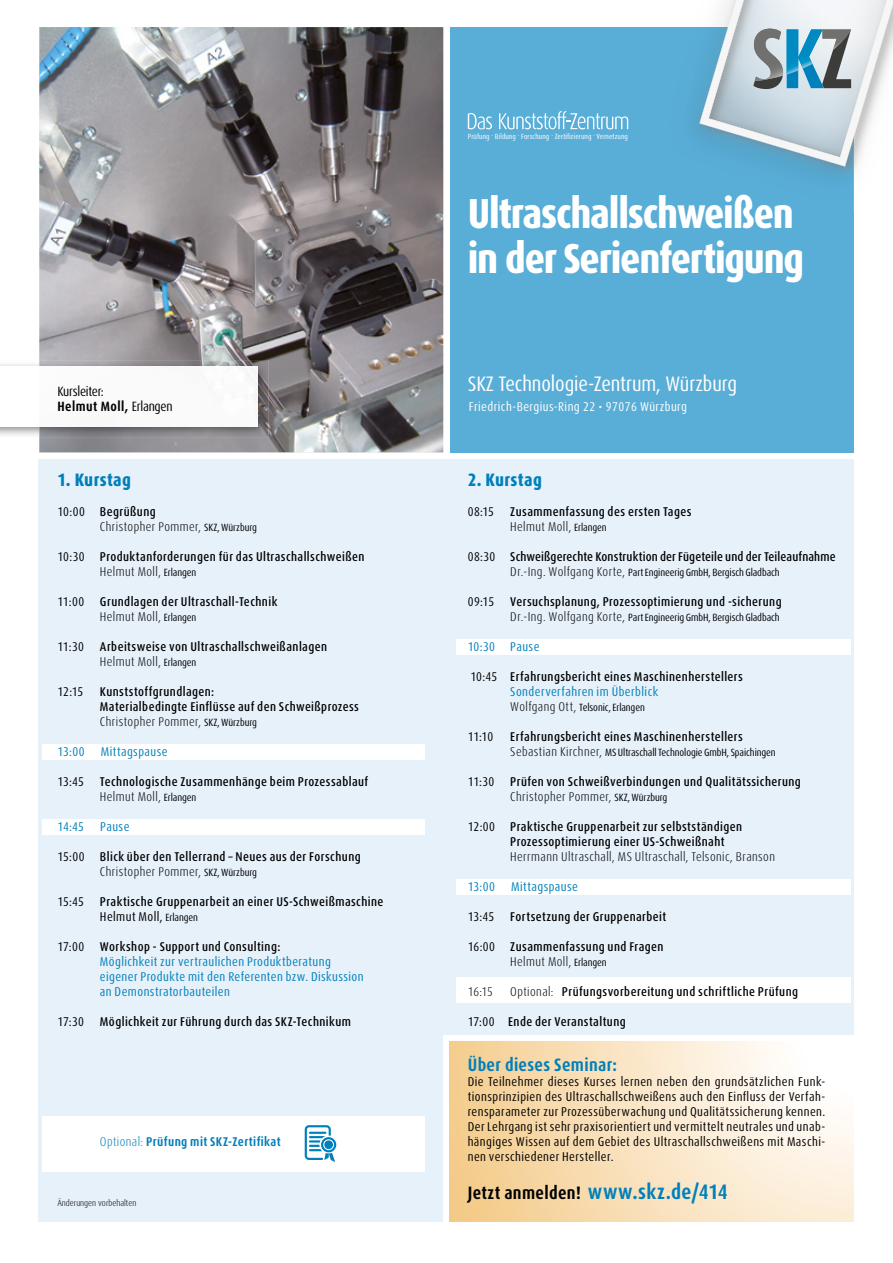
<style>
.page{position:relative;width:893px;height:1263px;background:#fff}
.page>*{position:absolute;margin:0;border:0;box-sizing:border-box;transform-origin:0 0}
.t1{font:800 condensed 42px/45px "Dax Pro";letter-spacing:-.03em;color:#fff}
.t2{font:condensed 21px "Dax Pro";letter-spacing:-.005em;color:#fff}
.t3{font:700 condensed 18px "Dax Pro";letter-spacing:.02em;color:#000}
.t4{font:800 condensed 18px "Dax Pro";letter-spacing:.02em;color:#0080bb}
.t5{font:700 condensed 18px "Dax Pro";letter-spacing:.02em;color:#0080bb}
.t6{font:condensed 13.5px/15px "Dax Pro";letter-spacing:-.02em;color:#000}
.t7{font:500 condensed 12.75px/15px "Dax Pro";letter-spacing:.035em;color:#000}
.t8{font:condensed 12.75px/15px "Dax Pro";letter-spacing:.03em;color:#000;text-align:justify}
.t9{font:condensed 12.75px/15px "Dax Pro";letter-spacing:.035em;color:#0080bb}
.t10{font:300 condensed 12.75px/15px "Dax Pro";letter-spacing:.035em;color:#000}
.t11{font:500 condensed 12.75px "Dax Pro";letter-spacing:.01em;color:#000}
.t12{font:condensed 12.75px "Dax Pro";letter-spacing:.035em;color:#fff}
.t13{font:700 condensed 12.75px "Dax Pro";letter-spacing:.03em;color:#0080bb}
.t14{font:condensed 10.5px "Dax Pro";letter-spacing:-.01em;color:#000}
.t15{font:300 condensed 9px "Dax Pro";color:#000}
.t16{font:condensed 7.5px "Dax Pro";letter-spacing:.01em;color:#fff}
.s1{font-weight:700}
.s2{font-weight:400}
.s3{font-weight:500}
.s4{font-weight:400;font-size:10.5px}
.s5{font-weight:300}
.s6{color:#000}
.s7{font-weight:500;color:#000}
.s8{font-weight:300;font-size:12.75px}
.s9{font-weight:400;color:#0080bb}
.s10{font-size:21px;color:#0080bb}
</style>
<div class="page">
<div style="left:450px;top:27px;width:404px;height:425px;background:#59aed7"></div>
<svg style="left:468px;top:113px;width:24px;height:16px"></svg>
<svg style="left:499px;top:111px;width:129px;height:18px"></svg>
<img style="left:694px;top:104px;width:160px;height:77px">
<svg style="left:699px;top:0;width:194px;height:167px"></svg>
<img style="left:823px;top:29px;width:28px;height:21px">
<img style="left:835px;top:30px;width:16px;height:18px">
<img style="left:754px;top:29px;width:29px;height:52px">
<img style="left:787px;top:29px;width:36px;height:45px">
<div style="left:39px;top:460px;width:815px;height:762px;background:#e7f1fa"></div>
<div style="left:43px;top:744px;width:382px;height:15px;background:#fff"></div>
<div style="left:43px;top:819px;width:382px;height:15px;background:#fff"></div>
<div style="left:456px;top:879px;width:394px;height:15px;background:#fff"></div>
<div style="left:456px;top:977px;width:394px;height:26px;background:#fff"></div>
<div style="left:456px;top:639px;width:394px;height:15px;background:#fff"></div>
<img style="left:39px;top:27px;width:404px;height:425px">
<div style="left:443px;top:1035px;width:417px;height:193px;background:#fff"></div>
<svg style="left:450px;top:1041px;width:404px;height:180px;background:#f9e4c4"></svg>
<div style="left:43px;top:1116px;width:382px;height:55px;background:#fff"></div>
<img style="left:0;top:361px;width:269px;height:77px">
<div style="left:0;top:366px;width:39px;height:60px;background:#fff"></div>
<img style="left:39px;top:366px;width:218px;height:60px">
<svg style="left:305px;top:1125px;width:31px;height:37px"></svg>
<p class="t6" style="left:57px;top:384px;width:117px">Kursleiter:<br><span class="s1">Helmut Moll,</span> Erlangen</p>
<h3 class="t4" style="left:57px;top:468px;width:75px">1. Kurstag</h3>
<p class="t10" style="left:100px;top:504px;width:158px;text-indent:-43px"><span class="s2">10:00</span> <span class="s3">Begrüßung<br></span>Christopher Pommer, <span class="s4">SKZ, Würzburg</span></p>
<p class="t7" style="left:100px;top:549px;width:266px;text-indent:-43px"><span class="s2">10:30</span> Produktanforderungen für das Ultraschallschweißen<br><span class="s5">Helmut Moll,</span> <span class="s4">Erlangen</span></p>
<p class="t7" style="left:100px;top:594px;width:179px;text-indent:-43px"><span class="s2">11:00</span> Grundlagen der Ultraschall-Technik<br><span class="s5">Helmut Moll,</span> <span class="s4">Erlangen</span></p>
<p class="t7" style="left:100px;top:639px;width:229px;text-indent:-43px"><span class="s2">11:30</span> Arbeitsweise von Ultraschallschweißanlagen<br><span class="s5">Helmut Moll,</span> <span class="s4">Erlangen</span></p>
<p class="t8" style="left:57px;top:684px;width:27px">12:15</p>
<p class="t7" style="left:100px;top:684px;width:261px">Kunststoffgrundlagen:<br>Materialbedingte Einflüsse auf den Schweißprozess<br><span class="s5">Christopher Pommer,</span> <span class="s4">SKZ, Würzburg</span></p>
<p class="t9" style="left:57px;top:744px;width:29px">13:00</p>
<p class="t9" style="left:101px;top:744px;width:68px">Mittagspause</p>
<p class="t8" style="left:57px;top:774px;width:28px">13:45</p>
<p class="t7" style="left:100px;top:774px;width:270px">Technologische Zusammenhänge beim Prozessablauf<br><span class="s5">Helmut Moll,</span> <span class="s4">Erlangen</span></p>
<p class="t9" style="left:57px;top:819px;width:28px">14:45</p>
<p class="t9" style="left:100px;top:819px;width:31px">Pause</p>
<p class="t7" style="left:100px;top:849px;width:262px;text-indent:-43px"><span class="s2">15:00</span> Blick über den Tellerrand – Neues aus der Forschung<br><span class="s5">Christopher Pommer,</span> <span class="s4">SKZ, Würzburg</span></p>
<p class="t8" style="left:57px;top:894px;width:28px">15:45</p>
<p class="t7" style="left:100px;top:894px;width:285px">Praktische Gruppenarbeit an einer US-Schweißmaschine<br><span class="s2">Helmut Moll,</span> <span class="s4">Erlangen</span></p>
<p class="t9" style="left:100px;top:939px;width:265px;text-indent:-43px"><span class="s6">17:00</span> <span class="s7">Workshop - Support und Consulting:<br></span>Möglichkeit zur vertraulichen Produktberatung eigener Produkte mit den Referenten bzw. Diskussion an Demonstratorbauteilen</p>
<p class="t7" style="left:57px;top:1014px;width:295px"><span class="s2">17:30</span> Möglichkeit zur Führung durch das SKZ-Technikum</p>
<p class="t13" style="left:100px;top:1134px;width:182px"><span class="s5">Optional:</span> Prüfung mit SKZ-Zertifikat</p>
<p class="t15" style="left:57px;top:1197px;width:80px">Änderungen vorbehalten</p>
<p class="t16" style="left:468px;top:131px;width:161px">Prüfung <sup>•</sup> Bildung <sup>•</sup> Forschung <sup>•</sup> Zertifizierung <sup>•</sup> Vernetzung</p>
<h1 class="t1" style="left:468px;top:191px;width:338px">Ultraschallschweißen in der Serienfertigung</h1>
<h2 class="t2" style="left:468px;top:371px;width:271px">SKZ Technologie-Zentrum, Würzburg</h2>
<p class="t12" style="left:469px;top:399px;width:220px">Friedrich-Bergius-Ring 22 • 97076 Würzburg</p>
<h3 class="t4" style="left:468px;top:468px;width:76px">2. Kurstag</h3>
<p class="t8" style="left:468px;top:504px;width:28px">08:15</p>
<p class="t7" style="left:510px;top:504px;width:183px">Zusammenfassung des ersten Tages<br><span class="s5">Helmut Moll,</span> <span class="s4">Erlangen</span></p>
<p class="t11" style="left:468px;top:549px;width:369px"><span class="s2">08:30</span> Schweißgerechte Konstruktion der Fügeteile und der Teileaufnahme</p>
<p class="t14" style="left:510px;top:566px;width:271px"><span class="s8">Dr.-Ing. Wolfgang Korte,</span> Part Engineerig GmbH, Bergisch Gladbach</p>
<p class="t8" style="left:468px;top:594px;width:28px">09:15</p>
<p class="t7" style="left:510px;top:594px;width:273px">Versuchsplanung, Prozessoptimierung und -sicherung</p>
<p class="t14" style="left:510px;top:611px;width:271px"><span class="s8">Dr.-Ing. Wolfgang Korte,</span> Part Engineerig GmbH, Bergisch Gladbach</p>
<p class="t9" style="left:468px;top:639px;width:73px">10:30 Pause</p>
<p class="t7" style="left:510px;top:669px;width:234px;text-indent:-40px"><span class="s2">10:45</span> Erfahrungsbericht eines Maschinenherstellers<br><span class="s9">Sonderverfahren im Überblick</span></p>
<p class="t14" style="left:510px;top:701px;width:136px"><span class="s8">Wolfgang Ott,</span> Telsonic, Erlangen</p>
<p class="t8" style="left:468px;top:729px;width:27px">11:10</p>
<p class="t7" style="left:510px;top:729px;width:234px">Erfahrungsbericht eines Maschinenherstellers</p>
<p class="t14" style="left:510px;top:746px;width:267px"><span class="s8">Sebastian Kirchner,</span> MS Ultraschall Technologie GmbH, Spaichingen</p>
<p class="t7" style="left:510px;top:774px;width:292px;text-indent:-43px"><span class="s2">11:30</span> Prüfen von Schweißverbindungen und Qualitätssicherung<br><span class="s5">Christopher Pommer,</span> <span class="s4">SKZ, Würzburg</span></p>
<p class="t7" style="left:510px;top:819px;width:233px;text-indent:-43px"><span class="s2">12:00</span> Praktische Gruppenarbeit zur selbstständigen<br>Prozessoptimierung einer US-Schweißnaht</p>
<p class="t10" style="left:510px;top:849px;width:266px">Herrmann Ultraschall, MS Ultraschall, Telsonic, Branson</p>
<p class="t9" style="left:468px;top:879px;width:29px">13:00</p>
<p class="t9" style="left:511px;top:879px;width:68px">Mittagspause</p>
<p class="t8" style="left:468px;top:909px;width:28px">13:45</p>
<p class="t7" style="left:510px;top:909px;width:157px">Fortsetzung der Gruppenarbeit</p>
<p class="t7" style="left:510px;top:939px;width:155px;text-indent:-43px"><span class="s2">16:00</span> Zusammenfassung und Fragen<br><span class="s5">Helmut Moll,</span> <span class="s4">Erlangen</span></p>
<p class="t10" style="left:468px;top:984px;width:27px">16:15</p>
<p class="t7" style="left:510px;top:984px;width:289px"><span class="s5">Optional:</span> Prüfungsvorbereitung und schriftliche Prüfung</p>
<p class="t7" style="left:468px;top:1014px;width:159px"><span class="s2">17:00</span> Ende der Veranstaltung</p>
<h3 class="t5" style="left:468px;top:1053px;width:151px">Über dieses Seminar:</h3>
<p class="t8" style="left:468px;top:1074px;width:359px">Die Teilnehmer dieses Kurses lernen neben den grundsätzlichen Funk&shy;tionsprinzipien des Ultraschallschweißens auch den Einfluss der Verfah&shy;rensparameter zur Prozessüberwachung und Qualitätssicherung kennen.<br>Der Lehrgang ist sehr praxisorientiert und vermittelt neutrales und unab&shy;hängiges Wissen auf dem Gebiet des Ultraschallschweißens mit Maschi&shy;nen verschiedener Hersteller.</p>
<h3 class="t3" style="left:468px;top:1181px;width:262px">Jetzt anmelden! <span class="s10">www.skz.de/414</span></h3>
</div>
